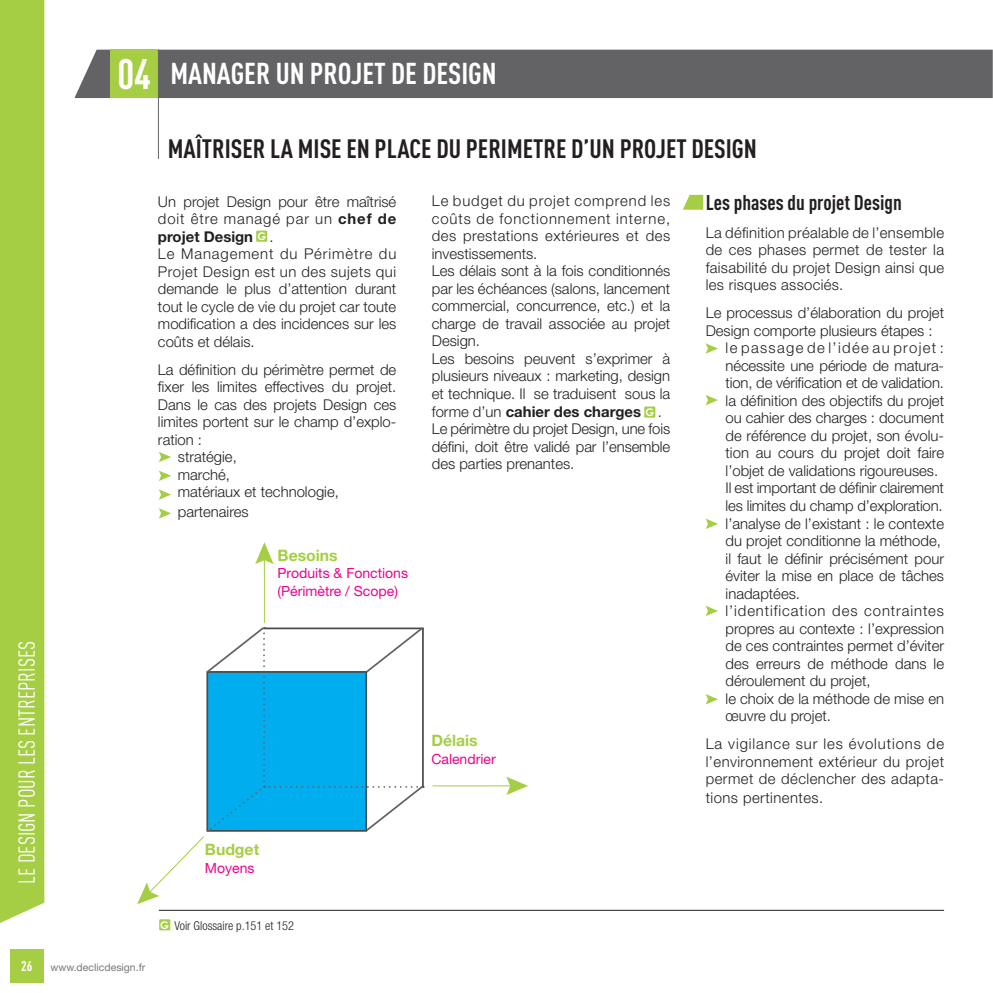
<style>
.page{position:relative;width:993px;height:993px;background:#fff}
.page>*{position:absolute;margin:0;border:0;box-sizing:border-box;transform-origin:0 0}
.t1{font:700 29.75px "DIN Cond";color:#fff}
.t2{font:700 26.25px "DIN Cond";color:#231f20}
.t3{font:22.75px "DIN Cond";color:#fff}
.t4{font:700 21px "DIN Cond";color:#231f20}
.t5{font:700 15.75px "Helvetica Neue";color:#a5ce44}
.t6{font:300 14.88px/17.5px "Helvetica Neue";color:#231f20}
.t7{font:300 14.88px "Helvetica Neue";letter-spacing:.06em;color:#231f20}
.t8{font:300 14.88px "Helvetica Neue";letter-spacing:.09em;color:#231f20}
.t9{font:300 14.88px "Helvetica Neue";letter-spacing:.03em;color:#231f20}
.t10{font:14px/17.5px "Helvetica Neue";color:#ed028c}
.t11{font:700 14px "DIN Cond";color:#fff}
.t12{font:300 condensed 12.25px "Helvetica Neue";color:#231f20}
.t13{font:10.5px "Helvetica Neue";color:#76787b}
.t14{font:700 10.5px "Century Gothic";color:#fff}
.s1{font-size:42px}
.s2{font-weight:700}
.s3{font-family:"Century Gothic";font-weight:700;font-stretch:normal;font-size:10.5px;color:#fff}
</style>
<div class="page">
<div style="left:159px;top:918px;width:11px;height:12px;background:#a5ce44"></div>
<div style="left:644px;top:406px;width:11px;height:11px;background:#a5ce44"></div>
<div style="left:256px;top:230px;width:11px;height:12px;background:#a5ce44"></div>
<div style="left:0;top:0;width:44px;height:923px;background:#a5ce44"></div>
<div style="left:10px;top:949px;width:34px;height:33px;background:#a5ce44"></div>
<div style="left:74px;top:50px;width:918px;height:48px;background:#636366"></div>
<div style="left:110px;top:50px;width:48px;height:48px;background:#a5ce44"></div>
<hr style="left:158px;top:50px;width:1px;height:109px;background:#636366">
<hr style="left:159px;top:909px;width:784px;height:1px;background:#231f20">
<svg style="left:705px;top:343px;width:12px;height:10px"></svg>
<svg style="left:159px;top:452px;width:12px;height:10px"></svg>
<svg style="left:159px;top:470px;width:12px;height:11px"></svg>
<svg style="left:159px;top:489px;width:12px;height:10px"></svg>
<svg style="left:159px;top:508px;width:12px;height:10px"></svg>
<svg style="left:705px;top:395px;width:12px;height:10px"></svg>
<svg style="left:705px;top:518px;width:12px;height:11px"></svg>
<svg style="left:705px;top:606px;width:12px;height:10px"></svg>
<svg style="left:705px;top:694px;width:12px;height:10px"></svg>
<svg style="left:683px;top:195px;width:20px;height:15px"></svg>
<hr style="left:264px;top:555px;width:1px;height:68px;background:#a5ce44">
<svg style="left:255px;top:542px;width:18px;height:22px"></svg>
<hr style="left:432px;top:785px;width:82px;height:1px;background:#a5ce44">
<svg style="left:506px;top:776px;width:22px;height:18px"></svg>
<svg style="left:137px;top:627px;width:287px;height:276px"></svg>
<h1 class="t1" style="left:117px;top:56px;width:381px"><span class="s1">04</span> MANAGER UN PROJET DE DESIGN</h1>
<h3 class="t3" style="left:14px;top:883px;width:244px;rotate:-90deg">LE DESIGN POUR LES ENTREPRISES</h3>
<p class="t11" style="left:21px;top:957px;width:13px">26</p>
<h2 class="t2" style="left:168px;top:132px;width:590px">MAÎTRISER LA MISE EN PLACE DU PERIMETRE D’UN PROJET DESIGN</h2>
<p class="t6" style="left:158px;top:192px;width:240px">Un projet Design pour être maîtrisé doit être managé par un <span class="s2">chef de projet Design</span> .<br>Le Management du Périmètre du<br>Projet Design est un des sujets qui demande le plus d’attention durant tout le cycle de vie du projet car toute modification a des incidences sur les coûts et délais.</p>
<p class="t6" style="left:158px;top:360px;width:240px">La définition du périmètre permet de</p>
<p class="t6" style="left:158px;top:377px;width:240px">fixer les limites effectives du projet.</p>
<p class="t6" style="left:158px;top:395px;width:240px">Dans le cas des projets Design ces</p>
<p class="t6" style="left:158px;top:412px;width:240px">limites portent sur le champ d’explo-</p>
<p class="t6" style="left:158px;top:430px;width:46px">ration :</p>
<p class="t6" style="left:178px;top:447px;width:60px">stratégie,</p>
<p class="t6" style="left:178px;top:465px;width:54px">marché,</p>
<p class="t6" style="left:178px;top:482px;width:162px">matériaux et technologie,</p>
<p class="t6" style="left:178px;top:502px;width:72px">partenaires</p>
<h3 class="t4" style="left:705px;top:189px;width:197px">Les phases du projet Design</h3>
<p class="t6" style="left:705px;top:223px;width:240px;text-align:justify">La définition préalable de l’ensemble de ces phases permet de tester la faisabilité du projet Design ainsi que les risques associés.</p>
<p class="t6" style="left:705px;top:304px;width:240px">Le processus d’élaboration du projet</p>
<p class="t6" style="left:705px;top:321px;width:228px">Design comporte plusieurs étapes :</p>
<p class="t8" style="left:725px;top:339px;width:220px">le passage de l’idée au projet :</p>
<p class="t6" style="left:725px;top:356px;width:220px">nécessite une période de matura-</p>
<p class="t6" style="left:725px;top:374px;width:220px">tion, de vérification et de validation.</p>
<p class="t6" style="left:725px;top:391px;width:220px">la définition des objectifs du projet</p>
<p class="t6" style="left:725px;top:409px;width:220px">ou cahier des charges : document</p>
<p class="t6" style="left:725px;top:426px;width:220px">de référence du projet, son évolu-</p>
<p class="t6" style="left:725px;top:444px;width:220px">tion au cours du projet doit faire</p>
<p class="t6" style="left:725px;top:461px;width:214px">l’objet de validations rigoureuses.</p>
<p class="t6" style="left:725px;top:479px;width:220px">Il est important de définir clairement</p>
<p class="t6" style="left:725px;top:496px;width:218px">les limites du champ d’exploration.</p>
<p class="t6" style="left:725px;top:514px;width:220px">l’analyse de l’existant : le contexte</p>
<p class="t6" style="left:725px;top:531px;width:217px">du projet conditionne la méthode,</p>
<p class="t6" style="left:725px;top:549px;width:220px">il faut le définir précisément pour</p>
<p class="t6" style="left:725px;top:566px;width:220px">éviter la mise en place de tâches</p>
<p class="t6" style="left:725px;top:584px;width:76px">inadaptées.</p>
<p class="t7" style="left:725px;top:601px;width:220px">l’identification des contraintes</p>
<p class="t6" style="left:725px;top:619px;width:220px">propres au contexte : l’expression</p>
<p class="t6" style="left:725px;top:636px;width:220px">de ces contraintes permet d’éviter</p>
<p class="t6" style="left:725px;top:654px;width:220px">des erreurs de méthode dans le</p>
<p class="t6" style="left:725px;top:671px;width:146px">déroulement du projet,</p>
<p class="t6" style="left:725px;top:689px;width:220px">le choix de la méthode de mise en</p>
<p class="t6" style="left:725px;top:706px;width:107px">œuvre du projet.</p>
<p class="t6" style="left:705px;top:734px;width:240px;text-align:justify">La vigilance sur les évolutions de l’environnement extérieur du projet permet de déclencher des adapta-</p>
<p class="t9" style="left:705px;top:788px;width:119px">tions pertinentes.</p>
<p class="t6" style="left:431px;top:192px;width:240px">Le budget du projet comprend les coûts de fonctionnement interne, des prestations extérieures et des investissements.<br>Les délais sont à la fois conditionnés par les échéances (salons, lancement commercial, concurrence, etc.) et la charge de travail associée au projet<br>Design.<br>Les besoins peuvent s’exprimer à plusieurs niveaux : marketing, design et technique. Il se traduisent sous la forme d’un <span class="s2">cahier des charges</span> .<br>Le périmètre du projet Design, une fois défini, doit être validé par l’ensemble des parties prenantes.</p>
<p class="t14" style="left:257px;top:229px;width:10px">G</p>
<p class="t14" style="left:645px;top:405px;width:10px">G</p>
<p class="t5" style="left:277px;top:545px;width:62px">Besoins</p>
<p class="t10" style="left:277px;top:564px;width:132px">Produits &amp; Fonctions (Périmètre / Scope)</p>
<p class="t5" style="left:431px;top:730px;width:48px">Délais</p>
<p class="t10" style="left:431px;top:749px;width:66px">Calendrier</p>
<p class="t5" style="left:205px;top:839px;width:56px">Budget</p>
<p class="t10" style="left:205px;top:858px;width:51px">Moyens</p>
<p class="t13" style="left:50px;top:960px;width:96px">www.declicdesign.fr</p>
<p class="t12" style="left:160px;top:918px;width:135px"><span class="s3">G</span> Voir Glossaire p.151 et 152</p>
</div>
